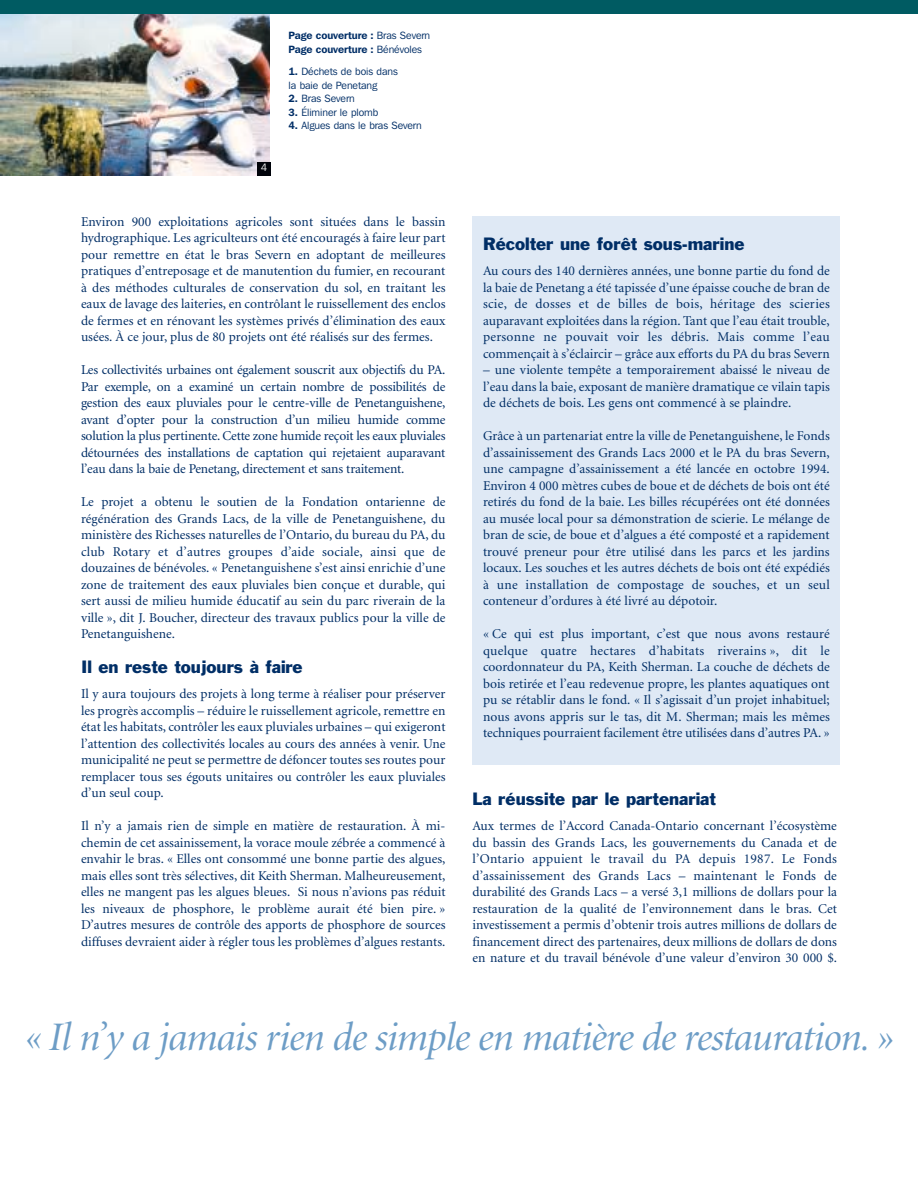
<style>
.page{position:relative;width:918px;height:1188px;background:#fff}
.page>*{position:absolute;margin:0;border:0;box-sizing:border-box;transform-origin:0 0}
.t1{font:italic 40.5px "Minion Display";letter-spacing:-.02em;color:#6d9dc6}
.t2{font:16.5px "Franklin Gothic";color:#002e66}
.t3{font:13.5px/16.5px "Minion";color:#002e66;text-align:justify}
.t4{font:10.5px/13.5px "Franklin Gothic IT Cby BT";letter-spacing:-.005em;color:#002e66}
.t5{font:600 10.5px/13.5px "Franklin Gothic IT Cby BT";letter-spacing:-.005em;color:#002e66}
.t6{font:10.5px "Franklin Gothic IT Cby BT";color:#fff}
.s1{font-weight:400}
.s2{font-weight:600}
</style>
<div class="page">
<div style="left:472px;top:216px;width:368px;height:549px;background:#dfe9f5"></div>
<img style="left:1px;top:14px;width:269px;height:162px">
<div style="left:0;top:0;width:918px;height:14px;background:#005b62"></div>
<div style="left:257px;top:162px;width:14px;height:14px;background:#00030a"></div>
<p class="t6" style="left:261px;top:164px;width:8px">4</p>
<p class="t5" style="left:289px;top:29px;width:143px">Page couverture : <span class="s1">Bras Severn<br></span>Page couverture : <span class="s1">Bénévoles</span></p>
<p class="t4" style="left:289px;top:65px;width:111px"><span class="s2">1.</span> Déchets de bois dans la baie de Penetang</p>
<p class="t4" style="left:289px;top:92px;width:68px"><span class="s2">2.</span> Bras Severn</p>
<p class="t4" style="left:289px;top:106px;width:91px"><span class="s2">3.</span> Éliminer le plomb</p>
<p class="t4" style="left:289px;top:119px;width:135px"><span class="s2">4.</span> Algues dans le bras Severn</p>
<p class="t3" style="left:81px;top:214px;width:366px">Environ 900 exploitations agricoles sont situées dans le bassin hydrographique. Les agriculteurs ont été encouragés à faire leur part pour remettre en état le bras Severn en adoptant de meilleures pratiques d’entreposage et de manutention du fumier, en recourant à des méthodes culturales de conservation du sol, en traitant les eaux de lavage des laiteries, en contrôlant le ruissellement des enclos de fermes et en rénovant les systèmes privés d’élimination des eaux usées. À ce jour, plus de 80 projets ont été réalisés sur des fermes.</p>
<p class="t3" style="left:81px;top:363px;width:366px">Les collectivités urbaines ont également souscrit aux objectifs du PA.<br>Par exemple, on a examiné un certain nombre de possibilités de gestion des eaux pluviales pour le centre-ville de Penetanguishene, avant d’opter pour la construction d’un milieu humide comme solution la plus pertinente. Cette zone humide reçoit les eaux pluviales détournées des installations de captation qui rejetaient auparavant l’eau dans la baie de Penetang, directement et sans traitement.</p>
<p class="t3" style="left:81px;top:495px;width:366px">Le projet a obtenu le soutien de la Fondation ontarienne de régénération des Grands Lacs, de la ville de Penetanguishene, du ministère des Richesses naturelles de l’Ontario, du bureau du PA, du club Rotary et d’autres groupes d’aide sociale, ainsi que de douzaines de bénévoles. « Penetanguishene s’est ainsi enrichie d’une zone de traitement des eaux pluviales bien conçue et durable, qui sert aussi de milieu humide éducatif au sein du parc riverain de la ville », dit J. Boucher, directeur des travaux publics pour la ville de Penetanguishene.</p>
<p class="t2" style="left:81px;top:660px;width:223px">Il en reste toujours à faire</p>
<p class="t3" style="left:81px;top:687px;width:366px">Il y aura toujours des projets à long terme à réaliser pour préserver les progrès accomplis – réduire le ruissellement agricole, remettre en état les habitats, contrôler les eaux pluviales urbaines – qui exigeront l’attention des collectivités locales au cours des années à venir. Une municipalité ne peut se permettre de défoncer toutes ses routes pour remplacer tous ses égouts unitaires ou contrôler les eaux pluviales d’un seul coup.</p>
<p class="t3" style="left:81px;top:819px;width:366px">Il n’y a jamais rien de simple en matière de restauration. À mi&shy;chemin de cet assainissement, la vorace moule zébrée a commencé à envahir le bras. « Elles ont consommé une bonne partie des algues, mais elles sont très sélectives, dit Keith Sherman. Malheureusement, elles ne mangent pas les algues bleues. Si nous n’avions pas réduit les niveaux de phosphore, le problème aurait été bien pire. » D’autres mesures de contrôle des apports de phosphore de sources diffuses devraient aider à régler tous les problèmes d’algues restants.</p>
<p class="t2" style="left:483px;top:237px;width:263px">Récolter une forêt sous-marine</p>
<p class="t3" style="left:483px;top:264px;width:348px">Au cours des 140 dernières années, une bonne partie du fond de la baie de Penetang a été tapissée d’une épaisse couche de bran de scie, de dosses et de billes de bois, héritage des scieries auparavant exploitées dans la région. Tant que l’eau était trouble, personne ne pouvait voir les débris. Mais comme l’eau commençait à s’éclaircir – grâce aux efforts du PA du bras Severn</p>
<p class="t3" style="left:483px;top:363px;width:348px">– une violente tempête a temporairement abaissé le niveau de l’eau dans la baie, exposant de manière dramatique ce vilain tapis de déchets de bois. Les gens ont commencé à se plaindre.</p>
<p class="t3" style="left:483px;top:429px;width:348px">Grâce à un partenariat entre la ville de Penetanguishene, le Fonds d’assainissement des Grands Lacs 2000 et le PA du bras Severn, une campagne d’assainissement a été lancée en octobre 1994.<br>Environ 4 000 mètres cubes de boue et de déchets de bois ont été retirés du fond de la baie. Les billes récupérées ont été données au musée local pour sa démonstration de scierie. Le mélange de bran de scie, de boue et d’algues a été composté et a rapidement trouvé preneur pour être utilisé dans les parcs et les jardins locaux. Les souches et les autres déchets de bois ont été expédiés à une installation de compostage de souches, et un seul conteneur d’ordures à été livré au dépotoir.</p>
<p class="t3" style="left:483px;top:627px;width:348px">« Ce qui est plus important, c’est que nous avons restauré quelque quatre hectares d’habitats riverains », dit le coordonnateur du PA, Keith Sherman. La couche de déchets de bois retirée et l’eau redevenue propre, les plantes aquatiques ont pu se rétablir dans le fond. « Il s’agissait d’un projet inhabituel; nous avons appris sur le tas, dit M. Sherman; mais les mêmes techniques pourraient facilement être utilisées dans d’autres PA. »</p>
<p class="t2" style="left:472px;top:792px;width:245px">La réussite par le partenariat</p>
<p class="t3" style="left:472px;top:819px;width:366px">Aux termes de l’Accord Canada-Ontario concernant l’écosystème du bassin des Grands Lacs, les gouvernements du Canada et de l’Ontario appuient le travail du PA depuis 1987. Le Fonds d’assainissement des Grands Lacs – maintenant le Fonds de durabilité des Grands Lacs – a versé 3,1 millions de dollars pour la restauration de la qualité de l’environnement dans le bras. Cet investissement a permis d’obtenir trois autres millions de dollars de financement direct des partenaires, deux millions de dollars de dons en nature et du travail bénévole d’une valeur d’environ 30 000 $.</p>
<h1 class="t1" style="left:25px;top:1021px;width:871px">« Il n’y a jamais rien de simple en matière de restauration. »</h1>
</div>
